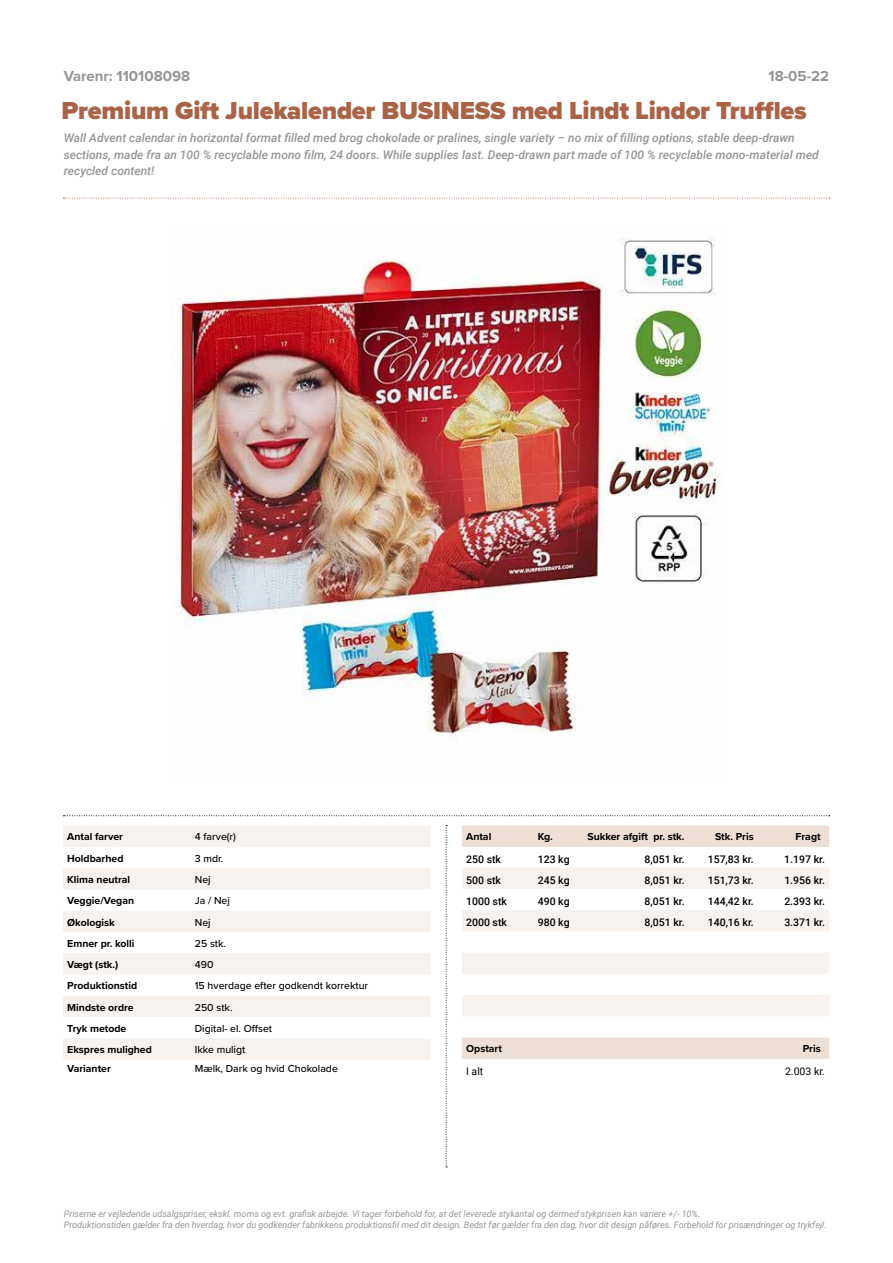
<style>
.page{position:relative;width:893px;height:1263px;background:#fff}
.page>*{position:absolute;margin:0;border:0;box-sizing:border-box;transform-origin:0 0}
.t1{font:900 25.5px "Proxima Nova";letter-spacing:-.01em;color:#aa6346}
.t2{font:700 15px "Proxima Nova";color:#939598}
.t3{font:italic 500 12px/16.5px "Roboto";color:#939598}
.t4{font:700 10.5px "Proxima Nova";color:#000}
.t5{font:500 10.5px "Roboto";color:#000}
.t6{font:500 10.5px "Proxima Nova";color:#000}
.t7{font:10.5px "Roboto";color:#000}
.t8{font:italic 9px/10.8px "Roboto";color:#939598}
</style>
<div class="page">
<svg style="left:63px;top:826px;width:367px;height:233px;fill:#f7f2ee"></svg>
<svg style="left:462px;top:826px;width:367px;height:233px"></svg>
<svg style="left:462px;top:867px;width:367px;height:149px;fill:#f7f2ee"></svg>
<img style="left:177px;top:238px;width:546px;height:500px">
<svg style="left:446px;top:825px;width:1px;height:342px"></svg>
<svg style="left:63px;top:815px;width:767px;height:1px"></svg>
<svg style="left:63px;top:198px;width:767px;height:1px"></svg>
<h2 class="t2" style="left:64px;top:65px;width:128px">Varenr: 110108098</h2>
<h1 class="t1" style="left:62px;top:91px;width:746px">Premium Gift Julekalender BUSINESS med Lindt Lindor Truffles</h1>
<p class="t3" style="left:64px;top:129px;width:757px">Wall Advent calendar in horizontal format filled med brog chokolade or pralines, single variety – no mix of filling options, stable deep-drawn sections, made fra an 100 % recyclable mono film, 24 doors. While supplies last. Deep-drawn part made of 100 % recyclable mono-material med recycled content!</p>
<h2 class="t2" style="left:768px;top:65px;width:62px">18-05-22</h2>
<p class="t4" style="left:67px;top:829px;width:57px">Antal farver</p>
<p class="t6" style="left:195px;top:829px;width:43px">4 farve(r)</p>
<p class="t4" style="left:67px;top:850px;width:58px">Holdbarhed</p>
<p class="t6" style="left:195px;top:850px;width:30px">3 mdr.</p>
<p class="t4" style="left:67px;top:872px;width:64px">Klima neutral</p>
<p class="t6" style="left:195px;top:872px;width:17px">Nej</p>
<p class="t4" style="left:67px;top:893px;width:68px">Veggie/Vegan</p>
<p class="t6" style="left:195px;top:893px;width:37px">Ja / Nej</p>
<p class="t4" style="left:67px;top:914px;width:49px">Økologisk</p>
<p class="t6" style="left:195px;top:914px;width:17px">Nej</p>
<p class="t4" style="left:67px;top:935px;width:69px">Emner pr. kolli</p>
<p class="t6" style="left:195px;top:935px;width:33px">25 stk.</p>
<p class="t4" style="left:67px;top:957px;width:53px">Vægt (stk.)</p>
<p class="t6" style="left:195px;top:957px;width:20px">490</p>
<p class="t4" style="left:67px;top:978px;width:71px">Produktionstid</p>
<p class="t6" style="left:195px;top:978px;width:175px">15 hverdage efter godkendt korrektur</p>
<p class="t4" style="left:67px;top:999px;width:68px">Mindste ordre</p>
<p class="t6" style="left:195px;top:999px;width:39px">250 stk.</p>
<p class="t4" style="left:67px;top:1020px;width:61px">Tryk metode</p>
<p class="t6" style="left:195px;top:1020px;width:79px">Digital- el. Offset</p>
<p class="t4" style="left:67px;top:1042px;width:86px">Ekspres mulighed</p>
<p class="t6" style="left:195px;top:1042px;width:52px">Ikke muligt</p>
<p class="t4" style="left:67px;top:1061px;width:45px">Varianter</p>
<p class="t6" style="left:195px;top:1061px;width:145px">Mælk, Dark og hvid Chokolade</p>
<p class="t4" style="left:466px;top:829px;width:27px">Antal</p>
<p class="t4" style="left:538px;top:829px;width:17px">Kg.</p>
<p class="t4" style="left:587px;top:829px;width:99px">Sukker afgift pr. stk.</p>
<p class="t4" style="left:715px;top:829px;width:40px">Stk. Pris</p>
<p class="t4" style="left:795px;top:829px;width:27px">Fragt</p>
<p class="t5" style="left:466px;top:852px;width:36px">250 stk</p>
<p class="t5" style="left:538px;top:852px;width:33px">123 kg</p>
<p class="t5" style="left:645px;top:852px;width:42px">8,051 kr.</p>
<p class="t5" style="left:708px;top:852px;width:47px">157,83 kr.</p>
<p class="t5" style="left:784px;top:852px;width:42px">1.197 kr.</p>
<p class="t5" style="left:466px;top:872px;width:36px">500 stk</p>
<p class="t5" style="left:538px;top:872px;width:33px">245 kg</p>
<p class="t5" style="left:645px;top:872px;width:42px">8,051 kr.</p>
<p class="t5" style="left:708px;top:872px;width:47px">151,73 kr.</p>
<p class="t5" style="left:784px;top:872px;width:42px">1.956 kr.</p>
<p class="t5" style="left:466px;top:894px;width:42px">1000 stk</p>
<p class="t5" style="left:538px;top:894px;width:33px">490 kg</p>
<p class="t5" style="left:645px;top:894px;width:42px">8,051 kr.</p>
<p class="t5" style="left:708px;top:894px;width:47px">144,42 kr.</p>
<p class="t5" style="left:784px;top:894px;width:42px">2.393 kr.</p>
<p class="t5" style="left:466px;top:915px;width:42px">2000 stk</p>
<p class="t5" style="left:538px;top:915px;width:33px">980 kg</p>
<p class="t5" style="left:645px;top:915px;width:42px">8,051 kr.</p>
<p class="t5" style="left:708px;top:915px;width:47px">140,16 kr.</p>
<p class="t5" style="left:784px;top:915px;width:42px">3.371 kr.</p>
<p class="t4" style="left:466px;top:1041px;width:37px">Opstart</p>
<p class="t4" style="left:803px;top:1041px;width:19px">Pris</p>
<p class="t7" style="left:466px;top:1064px;width:19px">I alt</p>
<p class="t7" style="left:785px;top:1064px;width:41px">2.003 kr.</p>
<p class="t8" style="left:64px;top:1208px;width:764px">Priserne er vejledende udsalgspriser, ekskl. moms og evt. grafisk arbejde. Vi tager forbehold for, at det leverede stykantal og dermed stykprisen kan variere +/- 10%.<br>Produktionstiden gælder fra den hverdag, hvor du godkender fabrikkens produktionsfil med dit design. Bedst før gælder fra den dag, hvor dit design påføres. Forbehold for prisændringer og trykfejl.</p>
</div>
